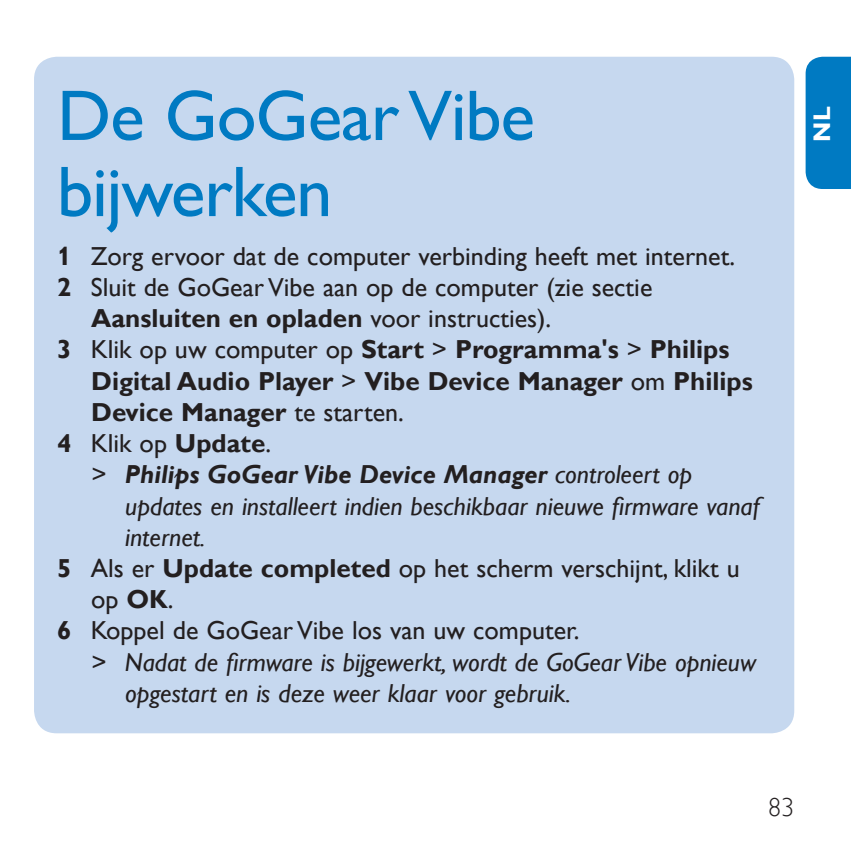
<style>
.page{position:relative;width:851px;height:851px;background:#fff}
.page>*{position:absolute;margin:0;border:0;box-sizing:border-box;transform-origin:0 0}
.t1{font:72px "Gill Sans Alt One WGL";letter-spacing:-.015em;color:#007ac2}
.t2{font:26px "Gill Sans Alt One WGL";color:#231f20}
.t3{font:700 26px "Gill Sans Alt One WGL";color:#231f20}
.t4{font:italic 26px "Gill Sans Alt One WGL";color:#231f20}
.t5{font:italic 700 26px "Gill Sans Alt One WGL";color:#231f20}
.t6{font:26px "Gill Sans Alt One WGL Light";color:#231f20}
.t7{font:700 24px "Gill Sans Alt One WGL";color:#fff}
.s1{font-weight:700}
.s2{font-weight:400}
</style>
<div class="page">
<div style="left:805px;top:57px;width:45px;height:132px;background:#007ac2"></div>
<div style="left:34px;top:57px;width:760px;height:676px;background:#c6d8ef;border-radius:23px"></div>
<h1 class="t1" style="left:57px;top:66px;width:479px">De GoGear Vibe</h1>
<h1 class="t1" style="left:57px;top:142px;width:277px">bijwerken</h1>
<p class="t2" style="left:57px;top:238px;width:679px"><span class="s1">1</span> Zorg ervoor dat de computer verbinding heeft met internet.</p>
<p class="t2" style="left:57px;top:269px;width:596px"><span class="s1">2</span> Sluit de GoGear Vibe aan op de computer (zie sectie</p>
<p class="t3" style="left:91px;top:300px;width:461px">Aansluiten en opladen <span class="s2">voor instructies).</span></p>
<p class="t3" style="left:57px;top:332px;width:673px">3 <span class="s2">Klik op uw computer op</span> Start <span class="s2">&gt;</span> Programma's <span class="s2">&gt;</span> Philips</p>
<p class="t3" style="left:91px;top:363px;width:663px">Digital Audio Player <span class="s2">&gt;</span> Vibe Device Manager <span class="s2">om</span> Philips</p>
<p class="t3" style="left:91px;top:394px;width:314px">Device Manager <span class="s2">te starten.</span></p>
<p class="t3" style="left:57px;top:425px;width:215px">4 <span class="s2">Klik op</span> Update<span class="s2">.</span></p>
<p class="t5" style="left:91px;top:456px;width:602px"><span class="s2">&gt;</span> Philips GoGear Vibe Device Manager <span class="s2">controleert op</span></p>
<p class="t4" style="left:125px;top:487px;width:636px">updates en installeert indien beschikbaar nieuwe firmware vanaf</p>
<p class="t4" style="left:125px;top:519px;width:81px">internet.</p>
<p class="t2" style="left:57px;top:550px;width:684px"><span class="s1">5</span> Als er <span class="s1">Update completed</span> op het scherm verschijnt, klikt u</p>
<p class="t2" style="left:91px;top:581px;width:84px">op <span class="s1">OK</span>.</p>
<p class="t2" style="left:57px;top:612px;width:524px"><span class="s1">6</span> Koppel de GoGear Vibe los van uw computer.</p>
<p class="t4" style="left:91px;top:643px;width:666px">&gt; Nadat de firmware is bijgewerkt, wordt de GoGear Vibe opnieuw</p>
<p class="t4" style="left:125px;top:675px;width:447px">opgestart en is deze weer klaar voor gebruik.</p>
<p class="t7" style="left:805px;top:141px;width:37px;rotate:-90deg">nl</p>
<p class="t6" style="left:768px;top:790px;width:27px">83</p>
</div>
